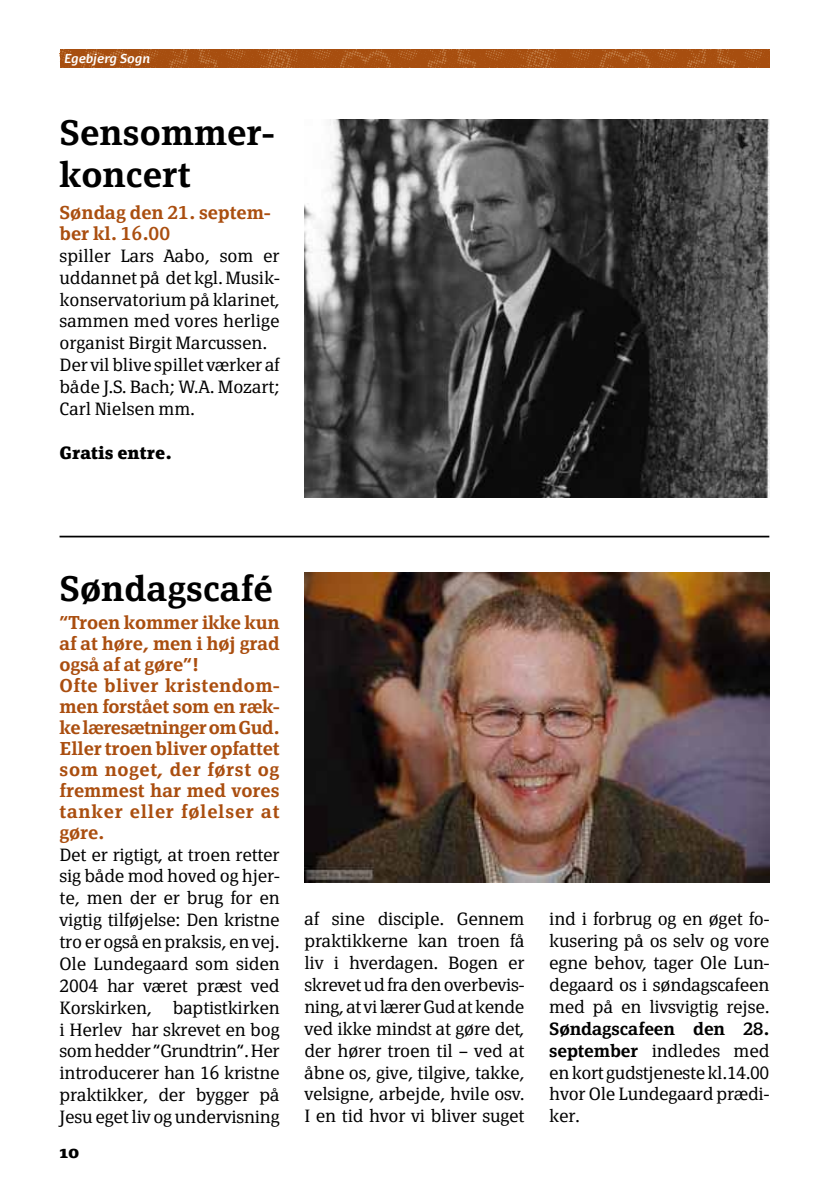
<style>
.page{position:relative;width:819px;height:1191px;background:#fff}
.page>*{position:absolute;margin:0;border:0;box-sizing:border-box;transform-origin:0 0}
.t1{font:600 35px/42px "Page Serif";color:#000}
.t2{font:600 18.38px/21px "Page Serif TF";color:#aa4e0f}
.t3{font:300 17.5px/21.9px "Page Serif TF";letter-spacing:-.01em;color:#000;text-align:justify}
.t4{font:700 17.5px "Page Serif TF";color:#000}
.t5{font:700 17.5px "Page Serif";color:#000}
.t6{font:italic 700 12.25px "Dancer TF";color:#fff;scale:.96 1}
.s1{font-weight:600}
</style>
<div class="page">
<svg style="left:60px;top:67px;width:709px;height:1px"></svg>
<img style="left:60px;top:50px;width:709px;height:17px">
<img style="left:304px;top:573px;width:465px;height:309px">
<img style="left:304px;top:120px;width:465px;height:378px">
<hr style="left:60px;top:536px;width:709px;height:1px;background:#000">
<p class="t6" style="left:64px;top:50px;width:91px">Egebjerg Sogn</p>
<h1 class="t1" style="left:60px;top:112px;width:216px">Sensommer&shy;koncert</h1>
<p class="t2" style="left:60px;top:202px;width:212px">Søndag den 21. septem&shy;ber kl. 16.00</p>
<p class="t3" style="left:60px;top:245px;width:222px;text-align:left">spiller Lars Aabo, som er uddannet på det kgl. Musik&shy;konservatorium på klarinet, sammen med vores herlige organist Birgit Marcussen.<br>Der vil blive spillet værker af både J.S. Bach; W.A. Mozart;<br>Carl Nielsen mm.</p>
<p class="t4" style="left:60px;top:442px;width:114px">Gratis entre.</p>
<h1 class="t1" style="left:60px;top:567px;width:215px">Søndagscafé</h1>
<p class="t2" style="left:60px;top:611px;width:221px">”Troen kommer ikke kun af at høre, men i høj grad også af at gøre”!<br>Ofte bliver kristendom&shy;men forstået som en ræk&shy;ke læresætninger om Gud.<br>Eller troen bliver opfattet som noget, der først og fremmest har med vores tanker eller følelser at gøre.</p>
<p class="t3" style="left:60px;top:843px;width:221px">Det er rigtigt, at troen retter sig både mod hoved og hjer&shy;te, men der er brug for en vigtig tilføjelse: Den kristne tro er også en praksis, en vej.<br>Ole Lundegaard som siden 2004 har været præst ved Korskirken, baptistkirken i Herlev har skrevet en bog som hedder ”Grundtrin”. Her introducerer han 16 kristne praktikker, der bygger på Jesu eget liv og undervisning</p>
<p class="t5" style="left:60px;top:1141px;width:21px">10</p>
<p class="t3" style="left:304px;top:908px;width:221px">af sine disciple. Gennem praktikkerne kan troen få liv i hverdagen. Bogen er skrevet ud fra den overbevis&shy;ning, at vi lærer Gud at kende ved ikke mindst at gøre det, der hører troen til – ved at åbne os, give, tilgive, takke, velsigne, arbejde, hvile osv.<br>I en tid hvor vi bliver suget</p>
<p class="t3" style="left:549px;top:908px;width:222px">ind i forbrug og en øget fo&shy;kusering på os selv og vore egne behov, tager Ole Lun&shy;degaard os i søndagscafeen med på en livsvigtig rejse.</p>
<p class="t3" style="left:549px;top:1017px;width:222px"><span class="s1">Søndagscafeen den 28. september</span> indledes med en kort gudstjeneste kl.14.00 hvor Ole Lundegaard prædi&shy;ker.</p>
</div>
